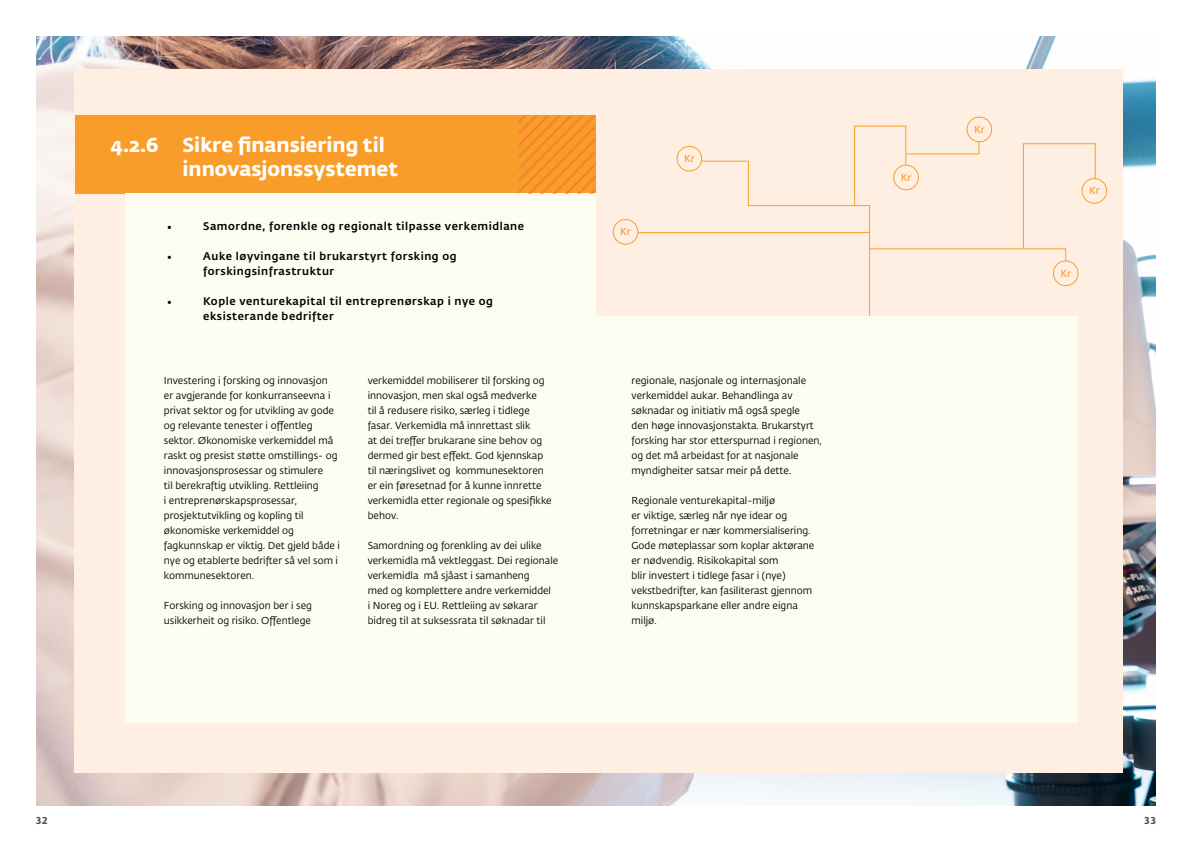
<style>
.page{position:relative;width:1191px;height:842px;background:#fff}
.page>*{position:absolute;margin:0;border:0;box-sizing:border-box;transform-origin:0 0}
.t1{font:700 20px "Fedra Sans Std";color:#fff}
.t2{font:12px "Minion Pro";color:#000}
.t3{font:500 11px/15px "Fedra Sans Std";letter-spacing:.05em;color:#000101}
.t4{font:600 10.1px "Fedra Sans Std";color:#f99d2a}
.t5{font:10px/15px "Fedra Sans Std";color:#000101}
.t6{font:700 10px "Fedra Sans Std";color:#4d555b}
</style>
<div class="page">
<img style="left:37px;top:36px;width:1118px;height:769px">
<div style="left:75px;top:69px;width:1047px;height:704px;background:#ffefe3"></div>
<div style="left:75px;top:116px;width:520px;height:78px;background:#f99d2a"></div>
<div style="left:125px;top:194px;width:470px;height:529px;background:#fcfcf0"></div>
<div style="left:595px;top:316px;width:482px;height:407px;background:#fcfcf0"></div>
<svg style="left:519px;top:116px;width:76px;height:78px"></svg>
<hr style="left:638px;top:232px;width:231px;height:1px;background:#f99d2a">
<svg style="left:700px;top:125px;width:396px;height:192px"></svg>
<div style="left:613px;top:219px;width:25px;height:26px;border:1px solid #f99d2a;border-radius:50%"></div>
<div style="left:676px;top:146px;width:26px;height:26px;border:1px solid #f99d2a;border-radius:50%"></div>
<div style="left:893px;top:165px;width:25px;height:25px;border:1px solid #f99d2a;border-radius:50%"></div>
<div style="left:966px;top:117px;width:26px;height:25px;border:1px solid #f99d2a;border-radius:50%"></div>
<div style="left:1081px;top:178px;width:26px;height:26px;border:1px solid #f99d2a;border-radius:50%"></div>
<div style="left:1053px;top:260px;width:25px;height:26px;border:1px solid #f99d2a;border-radius:50%"></div>
<p class="t1" style="left:111px;top:132px;width:276px">4.2.6 Sikre finansiering til</p>
<p class="t1" style="left:183px;top:156px;width:217px">innovasjonssystemet</p>
<p class="t2" style="left:167px;top:219px;width:6px">•</p>
<p class="t2" style="left:167px;top:249px;width:6px">•</p>
<p class="t3" style="left:203px;top:219px;width:322px">Samordne, forenkle og regionalt tilpasse verkemidlane</p>
<p class="t3" style="left:203px;top:249px;width:255px">Auke løyvingane til brukarstyrt forsking og forskingsinfrastruktur</p>
<p class="t2" style="left:167px;top:294px;width:6px">•</p>
<p class="t3" style="left:203px;top:294px;width:291px">Kople venturekapital til entreprenørskap i nye og eksisterande bedrifter</p>
<p class="t5" style="left:164px;top:373px;width:178px">Investering i forsking og innovasjon<br>er avgjerande for konkurranseevna i privat sektor og for utvikling av gode og relevante tenester i offentleg sektor. Økonomiske verkemiddel må raskt og presist støtte omstillings- og innovasjonsprosessar og stimulere<br>til berekraftig utvikling. Rettleiing<br>i entreprenørskapsprosessar, prosjektutvikling og kopling til økonomiske verkemiddel og fagkunnskap er viktig. Det gjeld både i nye og etablerte bedrifter så vel som i kommunesektoren.</p>
<p class="t5" style="left:164px;top:598px;width:150px">Forsking og innovasjon ber i seg usikkerheit og risiko. Offentlege</p>
<p class="t5" style="left:368px;top:373px;width:185px">verkemiddel mobiliserer til forsking og innovasjon, men skal også medverke<br>til å redusere risiko, særleg i tidlege fasar. Verkemidla må innrettast slik<br>at dei treffer brukarane sine behov og dermed gir best effekt. God kjennskap til næringslivet og kommunesektoren er ein føresetnad for å kunne innrette verkemidla etter regionale og spesifikke behov.</p>
<p class="t5" style="left:368px;top:538px;width:192px">Samordning og forenkling av dei ulike verkemidla må vektleggast. Dei regionale verkemidla må sjåast i samanheng<br>med og komplettere andre verkemiddel<br>i Noreg og i EU. Rettleiing av søkarar bidreg til at suksessrata til søknadar til</p>
<p class="t4" style="left:620px;top:226px;width:12px">Kr</p>
<p class="t4" style="left:684px;top:152px;width:12px">Kr</p>
<p class="t5" style="left:631px;top:373px;width:192px">regionale, nasjonale og internasjonale verkemiddel aukar. Behandlinga av søknadar og initiativ må også spegle<br>den høge innovasjonstakta. Brukarstyrt forsking har stor etterspurnad i regionen, og det må arbeidast for at nasjonale myndigheiter satsar meir på dette.</p>
<p class="t5" style="left:631px;top:493px;width:184px">Regionale venturekapital-miljø<br>er viktige, særleg når nye idear og forretningar er nær kommersialisering.<br>Gode møteplassar som koplar aktørane er nødvendig. Risikokapital som<br>blir investert i tidlege fasar i (nye) vekstbedrifter, kan fasiliterast gjennom kunnskapsparkane eller andre eigna miljø.</p>
<p class="t4" style="left:900px;top:171px;width:12px">Kr</p>
<p class="t4" style="left:974px;top:123px;width:12px">Kr</p>
<p class="t4" style="left:1089px;top:185px;width:12px">Kr</p>
<p class="t4" style="left:1060px;top:267px;width:12px">Kr</p>
<p class="t6" style="left:36px;top:814px;width:13px">32</p>
<p class="t6" style="left:1144px;top:814px;width:13px">33</p>
</div>
